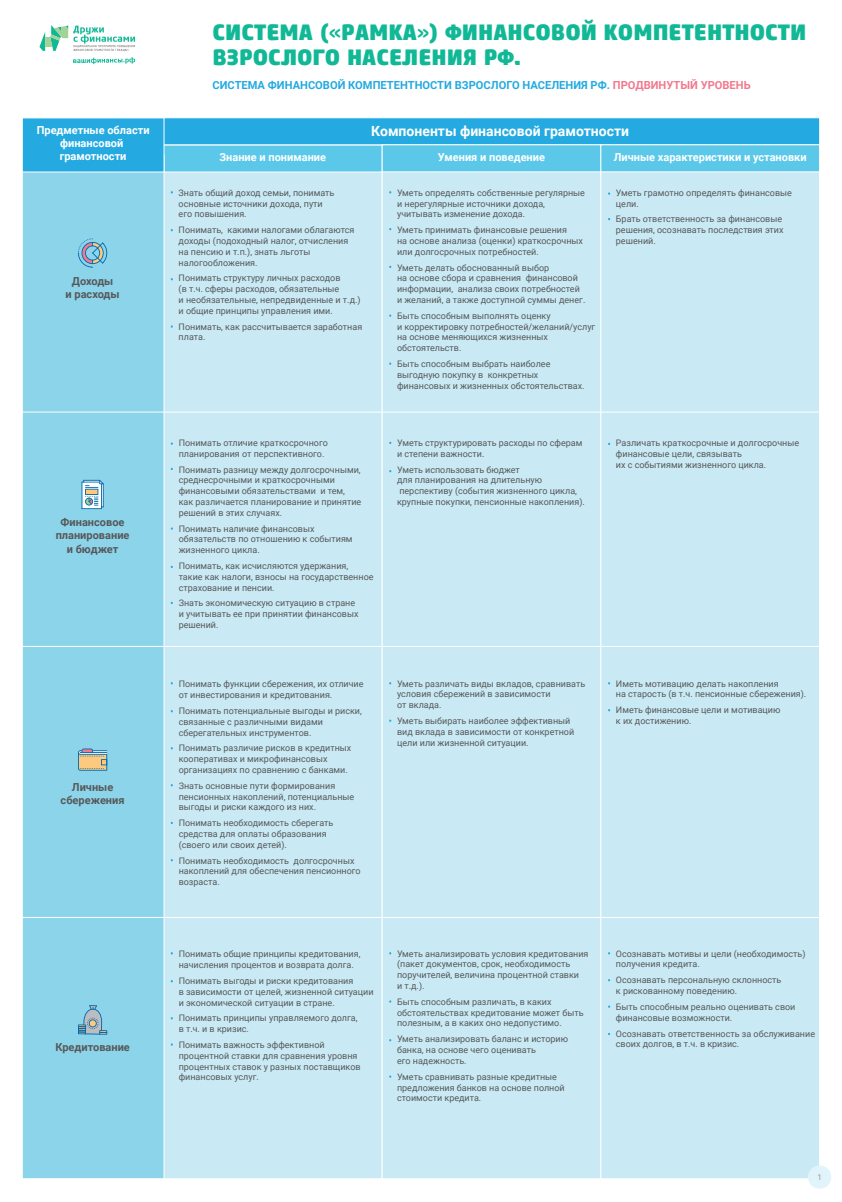
<style>
.page{position:relative;width:842px;height:1202px;background:#fff}
.page>*{position:absolute;margin:0;border:0;box-sizing:border-box;transform-origin:0 0}
.t1{font:800 22px/25.2px "Core Sans M85";color:#10b896}
.t2{font:700 14px "Roboto";color:#fff}
.t3{font:700 11.1px "Roboto";color:#24aae1}
.t4{font:700 11px/13.2px "Roboto";color:#fff;text-align:center}
.t5{font:700 11px/13.2px "Roboto";color:#57585a;text-align:center}
.t6{font:9px/10.8px "Roboto";color:#57585a}
.t7{font:8px "Roboto";color:#939598}
.s1{color:#f2798e}
</style>
<div class="page">
<div style="left:163px;top:160px;width:220px;height:1019px;background:#c9eaf4;border:1px solid #fff"></div>
<div style="left:382px;top:160px;width:219px;height:1019px;background:#c9eaf4;border:1px solid #fff"></div>
<div style="left:600px;top:160px;width:220px;height:1019px;background:#c9eaf4;border:1px solid #fff"></div>
<div style="left:808px;top:1165px;width:23px;height:24px;background:#e1f4fc;border-radius:50%"></div>
<svg style="left:39px;top:25px;width:96px;height:26px"></svg>
<svg style="left:73px;top:57px;width:62px;height:7px"></svg>
<div style="left:163px;top:144px;width:220px;height:28px;background:#5bc8ea"></div>
<div style="left:163px;top:117px;width:657px;height:28px;background:#24aae1;border:1px solid #fff"></div>
<div style="left:382px;top:144px;width:219px;height:28px;background:#5bc8ea;border:1px solid #fff"></div>
<div style="left:600px;top:144px;width:220px;height:28px;background:#5bc8ea;border:1px solid #fff"></div>
<div style="left:22px;top:155px;width:143px;height:1024px;background:#8cd4ea;border:1px solid #fff"></div>
<div style="left:22px;top:117px;width:143px;height:55px;background:#24aae1;border:1px solid #fff"></div>
<svg style="left:78px;top:238px;width:29px;height:30px"></svg>
<svg style="left:82px;top:480px;width:22px;height:29px"></svg>
<hr style="left:14px;top:412px;width:815px;height:1px;background:#fff">
<hr style="left:14px;top:646px;width:815px;height:1px;background:#fff">
<hr style="left:14px;top:917px;width:815px;height:1px;background:#fff">
<svg style="left:78px;top:748px;width:29px;height:23px"></svg>
<svg style="left:78px;top:1005px;width:29px;height:30px"></svg>
<p class="t4" style="left:37px;top:123px;width:114px">Предметные области финансовой грамотности</p>
<p class="t5" style="left:66px;top:274px;width:56px">Доходы<br>и расходы</p>
<p class="t5" style="left:56px;top:515px;width:75px">Финансовое планирование и бюджет</p>
<p class="t5" style="left:61px;top:780px;width:65px">Личные сбережения</p>
<p class="t5" style="left:55px;top:1040px;width:76px">Кредитование</p>
<h1 class="t1" style="left:212px;top:20px;width:595px">СИСТЕМА («РАМКА») ФИНАНСОВОЙ КОМПЕТЕНТНОСТИ<br>ВЗРОСЛОГО НАСЕЛЕНИЯ РФ.</h1>
<p class="t3" style="left:212px;top:77px;width:540px">СИСТЕМА ФИНАНСОВОЙ КОМПЕТЕНТНОСТИ ВЗРОСЛОГО НАСЕЛЕНИЯ РФ. <span class="s1">ПРОДВИНУТЫЙ УРОВЕНЬ</span></p>
<h2 class="t2" style="left:371px;top:121px;width:259px">Компоненты финансовой грамотности</h2>
<p class="t4" style="left:219px;top:150px;width:108px">Знание и понимание</p>
<p class="t4" style="left:438px;top:150px;width:109px">Умения и поведение</p>
<p class="t4" style="left:614px;top:150px;width:194px">Личные характеристики и установки</p>
<p class="t6" style="left:179px;top:187px;width:157px">Знать общий доход семьи, понимать основные источники дохода, пути его повышения.</p>
<p class="t6" style="left:179px;top:224px;width:177px">Понимать, какими налогами облагаются доходы (подоходный налог, отчисления на пенсию и т.п.), знать льготы налогообложения.</p>
<p class="t6" style="left:179px;top:272px;width:183px">Понимать структуру личных расходов<br>(в т.ч. сферы расходов, обязательные<br>и необязательные, непредвиденные и т.д.) и общие принципы управления ими.</p>
<p class="t6" style="left:179px;top:321px;width:185px">Понимать, как рассчитывается заработная плата.</p>
<p class="t6" style="left:179px;top:437px;width:151px">Понимать отличие краткосрочного планирования от перспективного.</p>
<p class="t6" style="left:179px;top:464px;width:184px">Понимать разницу между долгосрочными, среднесрочными и краткосрочными финансовыми обязательствами и тем, как различается планирование и принятие решений в этих случаях.</p>
<p class="t6" style="left:179px;top:523px;width:175px">Понимать наличие финансовых обязательств по отношению к событиям жизненного цикла.</p>
<p class="t6" style="left:179px;top:560px;width:196px">Понимать, как исчисляются удержания, такие как налоги, взносы на государственное страхование и пенсии.</p>
<p class="t6" style="left:179px;top:597px;width:181px">Знать экономическую ситуацию в стране и учитывать ее при принятии финансовых решений.</p>
<p class="t6" style="left:179px;top:678px;width:186px">Понимать функции сбережения, их отличие от инвестирования и кредитования.</p>
<p class="t6" style="left:179px;top:705px;width:185px">Понимать потенциальные выгоды и риски, связанные с различными видами сберегательных инструментов.</p>
<p class="t6" style="left:179px;top:742px;width:174px">Понимать различие рисков в кредитных кооперативах и микрофинансовых организациях по сравнению с банками.</p>
<p class="t6" style="left:179px;top:780px;width:177px">Знать основные пути формирования пенсионных накоплений, потенциальные выгоды и риски каждого из них.</p>
<p class="t6" style="left:179px;top:817px;width:156px">Понимать необходимость сберегать средства для оплаты образования (своего или своих детей).</p>
<p class="t6" style="left:179px;top:855px;width:184px">Понимать необходимость долгосрочных накоплений для обеспечения пенсионного возраста.</p>
<p class="t6" style="left:397px;top:187px;width:189px">Уметь определять собственные регулярные и нерегулярные источники дохода, учитывать изменение дохода.</p>
<p class="t6" style="left:397px;top:224px;width:187px">Уметь принимать финансовые решения<br>на основе анализа (оценки) краткосрочных или долгосрочных потребностей.</p>
<p class="t6" style="left:397px;top:262px;width:190px">Уметь делать обоснованный выбор<br>на основе сбора и сравнения финансовой информации, анализа своих потребностей и желаний, а также доступной суммы денег.</p>
<p class="t6" style="left:397px;top:310px;width:200px">Быть способным выполнять оценку<br>и корректировку потребностей/желаний/услуг на основе меняющихся жизненных обстоятельств.</p>
<p class="t6" style="left:397px;top:358px;width:189px">Быть способным выбрать наиболее выгодную покупку в конкретных финансовых и жизненных обстоятельствах.</p>
<p class="t6" style="left:397px;top:437px;width:187px">Уметь структурировать расходы по сферам и степени важности.</p>
<p class="t6" style="left:397px;top:464px;width:189px">Уметь использовать бюджет<br>для планирования на длительную перспективу (события жизненного цикла, крупные покупки, пенсионные накопления).</p>
<p class="t6" style="left:616px;top:187px;width:178px">Уметь грамотно определять финансовые цели.</p>
<p class="t6" style="left:616px;top:213px;width:169px">Брать ответственность за финансовые решения, осознавать последствия этих решений.</p>
<p class="t6" style="left:616px;top:437px;width:185px">Различать краткосрочные и долгосрочные финансовые цели, связывать<br>их с событиями жизненного цикла.</p>
<p class="t6" style="left:397px;top:678px;width:190px">Уметь различать виды вкладов, сравнивать условия сбережений в зависимости<br>от вклада.</p>
<p class="t6" style="left:397px;top:715px;width:179px">Уметь выбирать наиболее эффективный вид вклада в зависимости от конкретной цели или жизненной ситуации.</p>
<p class="t6" style="left:616px;top:678px;width:192px">Иметь мотивацию делать накопления<br>на старость (в т.ч. пенсионные сбережения).</p>
<p class="t6" style="left:616px;top:704px;width:166px">Иметь финансовые цели и мотивацию к их достижению.</p>
<p class="t6" style="left:179px;top:948px;width:183px">Понимать общие принципы кредитования, начисления процентов и возврата долга.</p>
<p class="t6" style="left:179px;top:975px;width:196px">Понимать выгоды и риски кредитования<br>в зависимости от целей, жизненной ситуации и экономической ситуации в стране.</p>
<p class="t6" style="left:179px;top:1012px;width:180px">Понимать принципы управляемого долга, в т.ч. и в кризис.</p>
<p class="t6" style="left:179px;top:1039px;width:183px">Понимать важность эффективной процентной ставки для сравнения уровня процентных ставок у разных поставщиков финансовых услуг.</p>
<p class="t6" style="left:397px;top:948px;width:193px">Уметь анализировать условия кредитования (пакет документов, срок, необходимость поручителей, величина процентной ставки<br>и т.д.).</p>
<p class="t6" style="left:397px;top:996px;width:188px">Быть способным различать, в каких обстоятельствах кредитование может быть полезным, а в каких оно недопустимо.</p>
<p class="t6" style="left:397px;top:1033px;width:173px">Уметь анализировать баланс и историю банка, на основе чего оценивать<br>его надежность.</p>
<p class="t6" style="left:397px;top:1071px;width:169px">Уметь сравнивать разные кредитные предложения банков на основе полной стоимости кредита.</p>
<p class="t6" style="left:616px;top:948px;width:191px">Осознавать мотивы и цели (необходимость) получения кредита.</p>
<p class="t6" style="left:616px;top:974px;width:167px">Осознавать персональную склонность к рискованному поведению.</p>
<p class="t6" style="left:616px;top:1001px;width:181px">Быть способным реально оценивать свои финансовые возможности.</p>
<p class="t6" style="left:616px;top:1027px;width:201px">Осознавать ответственность за обслуживание своих долгов, в т.ч. в кризис.</p>
<p class="t7" style="left:817px;top:1171px;width:6px">1</p>
</div>
